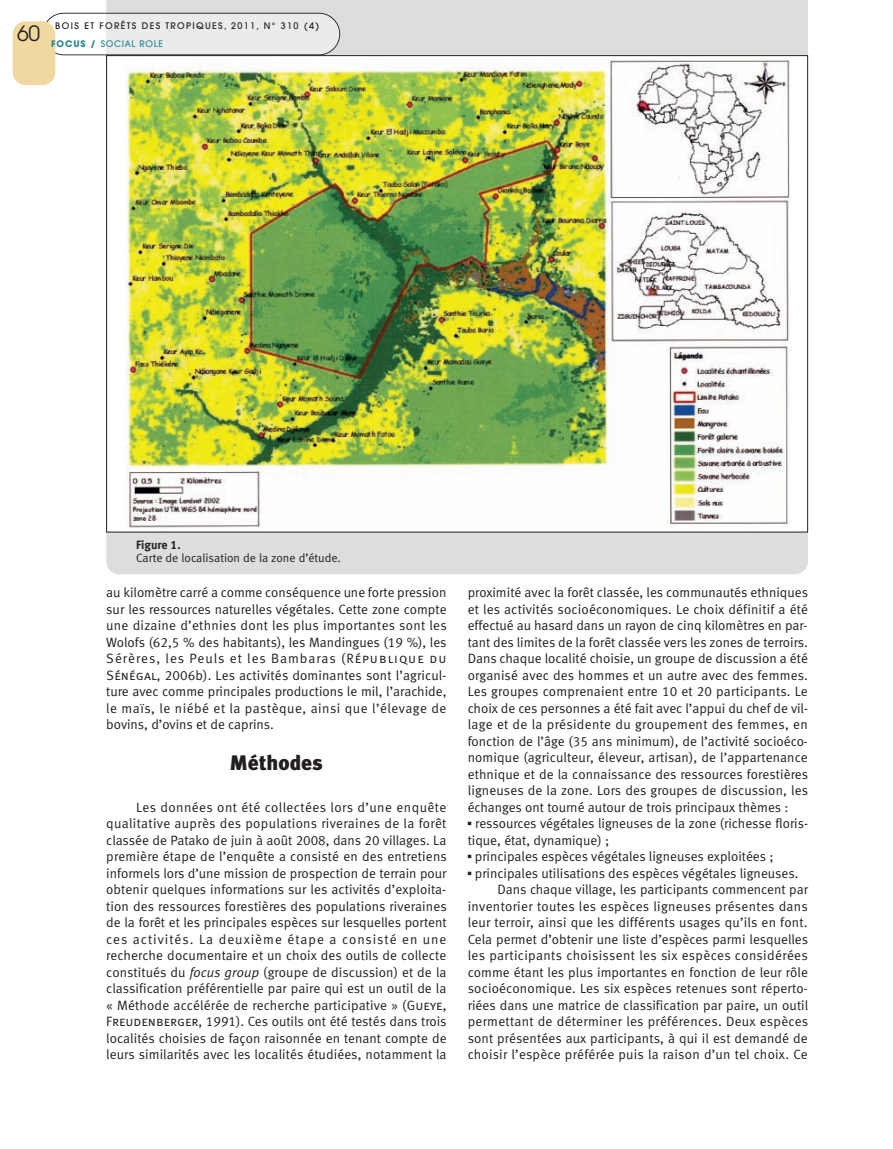
<style>
.page{position:relative;width:893px;height:1149px;background:#fff}
.page>*{position:absolute;margin:0;border:0;box-sizing:border-box;transform-origin:0 0}
.t1{font:21px "Meta Black LF";color:#231f20}
.t2{font:21px "Avant Garde";color:#231f20}
.t3{font:13.5px/16.5px "Meta Normal LF";letter-spacing:.005em;color:#231f20;text-align:justify}
.t4{font:13.5px "Meta Normal LF";letter-spacing:.025em;color:#231f20}
.t5{font:12px "Meta Normal LF";color:#231f20}
.t6{font:12px "Meta Bold LF";color:#231f20}
.t7{font:500 9px/18px "Avant Garde";letter-spacing:.15em;color:#231f20}
.s1{font-weight:700;color:#2c8993}
.s2{color:#2c8993}
.s3{font-family:"Meta Normal LF Caps"}
.s4{font-style:italic}
.s5{font-family:"Universal Newswith Comm Pi"}
</style>
<div class="page">
<div style="left:106px;top:0;width:702px;height:574px;background:#dcdddf"></div>
<div style="left:107px;top:56px;width:701px;height:476px;background:#fff"></div>
<img style="left:125px;top:59px;width:664px;height:469px">
<svg style="left:46px;top:13px;width:294px;height:42px"></svg>
<div style="left:13px;top:21px;width:42px;height:64px;background:#f0d9a0;border-radius:13px"></div>
<h1 class="t2" style="left:17px;top:26px;width:25px">60</h1>
<p class="t7" style="left:51px;top:18px;width:270px;text-indent:4px">BOIS ET FORÊTS DES TROPIQUES, 2011, N° 310 (4)<br><span class="s1">FOCUS /</span> <span class="s2">SOCIAL ROLE</span></p>
<p class="t6" style="left:136px;top:540px;width:46px">Figure 1.</p>
<p class="t5" style="left:136px;top:553px;width:206px">Carte de localisation de la zone d’étude.</p>
<p class="t3" style="left:106px;top:585px;width:342px">au kilomètre carré a comme conséquence une forte pression sur les ressources naturelles végétales. Cette zone compte une dizaine d’ethnies dont les plus importantes sont les Wolofs (62,5 % des habitants), les Mandingues (19 %), les Sérères, les Peuls et les Bambaras (R<span class="s3">épublique du Sénégal</span>, 2006b). Les activités dominantes sont l’agricul&shy;ture avec comme principales productions le mil, l’arachide, le maïs, le niébé et la pastèque, ainsi que l’élevage de bovins, d’ovins et de caprins.</p>
<h1 class="t1" style="left:230px;top:755px;width:94px">Méthodes</h1>
<p class="t3" style="left:106px;top:799px;width:342px;text-indent:30px">Les données ont été collectées lors d’une enquête qualitative auprès des populations riveraines de la forêt classée de Patako de juin à août 2008, dans 20 villages. La première étape de l’enquête a consisté en des entretiens informels lors d’une mission de prospection de terrain pour obtenir quelques informations sur les activités d’exploita&shy;tion des ressources forestières des populations riveraines de la forêt et les principales espèces sur lesquelles portent ces activités. La deuxième étape a consisté en une recherche documentaire et un choix des outils de collecte constitués du <span class="s4">focus group</span> (groupe de discussion) et de la classification préférentielle par paire qui est un outil de la « Méthode accélérée de recherche participative » (G<span class="s3">ueye</span>, F<span class="s3">reudenberger</span>, 1991). Ces outils ont été testés dans trois localités choisies de façon raisonnée en tenant compte de leurs similarités avec les localités étudiées, notamment la</p>
<p class="t3" style="left:468px;top:585px;width:342px">proximité avec la forêt classée, les communautés ethniques et les activités socioéconomiques. Le choix définitif a été effectué au hasard dans un rayon de cinq kilomètres en par&shy;tant des limites de la forêt classée vers les zones de terroirs.<br>Dans chaque localité choisie, un groupe de discussion a été organisé avec des hommes et un autre avec des femmes.<br>Les groupes comprenaient entre 10 et 20 participants. Le choix de ces personnes a été fait avec l’appui du chef de vil&shy;lage et de la présidente du groupement des femmes, en fonction de l’âge (35 ans minimum), de l’activité socioéco&shy;nomique (agriculteur, éleveur, artisan), de l’appartenance ethnique et de la connaissance des ressources forestières ligneuses de la zone. Lors des groupes de discussion, les échanges ont tourné autour de trois principaux thèmes :</p>
<p class="t3" style="left:468px;top:816px;width:342px"><span class="s5">▪</span> ressources végétales ligneuses de la zone (richesse floris&shy;tique, état, dynamique) ;</p>
<p class="t3" style="left:468px;top:849px;width:308px"><span class="s5">▪</span> principales espèces végétales ligneuses exploitées ;</p>
<p class="t3" style="left:468px;top:865px;width:332px"><span class="s5">▪</span> principales utilisations des espèces végétales ligneuses.</p>
<p class="t3" style="left:497px;top:882px;width:312px">Dans chaque village, les participants commencent par</p>
<p class="t4" style="left:468px;top:901px;width:342px">inventorier toutes les espèces ligneuses présentes dans</p>
<p class="t3" style="left:468px;top:915px;width:341px">leur terroir, ainsi que les différents usages qu’ils en font.</p>
<p class="t3" style="left:468px;top:931px;width:342px">Cela permet d’obtenir une liste d’espèces parmi lesquelles</p>
<p class="t4" style="left:468px;top:950px;width:342px">les participants choisissent les six espèces considérées</p>
<p class="t3" style="left:468px;top:964px;width:342px">comme étant les plus importantes en fonction de leur rôle</p>
<p class="t3" style="left:468px;top:981px;width:341px">socioéconomique. Les six espèces retenues sont réperto-</p>
<p class="t3" style="left:468px;top:997px;width:342px">riées dans une matrice de classification par paire, un outil</p>
<p class="t3" style="left:468px;top:1014px;width:342px">permettant de déterminer les préférences. Deux espèces</p>
<p class="t3" style="left:468px;top:1030px;width:342px">sont présentées aux participants, à qui il est demandé de</p>
<p class="t3" style="left:468px;top:1047px;width:341px">choisir l’espèce préférée puis la raison d’un tel choix. Ce</p>
</div>
